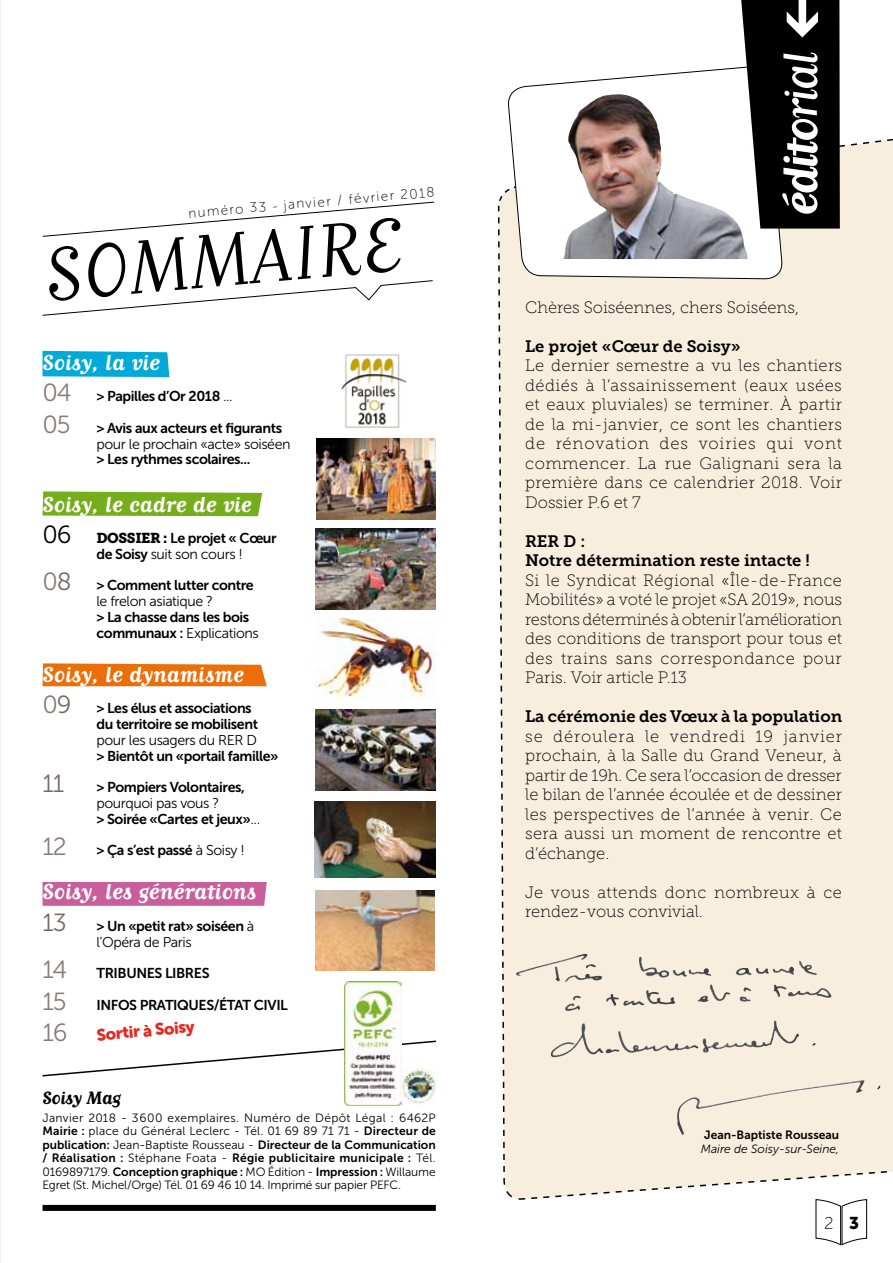
<style>
.page{position:relative;width:893px;height:1263px;background:#fff}
.page>*{position:absolute;margin:0;border:0;box-sizing:border-box;transform-origin:0 0}
.t1{font:88.65px "Matrix Script";color:#000}
.t2{font:700 56.55px "Matrix Script";color:#fff}
.t3{font:700 25.5px "Matrix Script";color:#fff}
.t4{font:24.75px "Museo Sans 300";color:#766a65}
.t5{font:24.75px "Museo Sans 300";color:#877d78}
.t6{font:700 21px "Matrix Script";letter-spacing:-.015em;color:#000}
.t7{font:16.95px "Museo Sans 100";color:#000}
.t8{font:16.5px/19.5px "Museo Slab 100";letter-spacing:.02em;color:#000;text-align:justify}
.t9{font:16.5px/19.5px "Museo Slab 700";color:#000}
.t10{font:16.5px "Museo Slab 100";color:#000}
.t11{font:16.5px "Museo Sans 900";color:#e42a23}
.t12{font:14.25px/15.8px "Museo Sans 700";letter-spacing:-.03em;color:#000}
.t13{font:14.25px "Museo Sans 300";letter-spacing:-.03em;color:#000}
.t14{font:13.5px "Museo Sans 100";color:#000}
.t15{font:12px/13.5px "Museo Sans 700";color:#000;text-align:justify}
.t16{font:12px/13.5px "Museo Sans 300";letter-spacing:.01em;color:#000}
.t17{font:12px "Museo Sans 300";letter-spacing:-.015em;color:#000}
.t18{font:italic 12px "Museo Sans 300";color:#000}
.s1{font-family:"Museo Sans 300";font-size:24.75px;color:#877d78}
.s2{font-family:"Museo Sans 300"}
.s3{font-family:"Museo Sans 300";font-size:24.75px}
.s4{font-family:"Museo Slab 900"}
.s5{font-family:"Museo Sans 700"}
.s6{font-family:"Museo Sans 300";font-size:24.75px;color:#766a65}
.s7{font-weight:400}
.s8{font-family:"Museo Sans 900"}
</style>
<div class="page">
<div style="left:43px;top:882px;width:224px;height:24px;background:#c85f9c"></div>
<svg style="left:43px;top:663px;width:224px;height:23px;background:#ec7617"></svg>
<svg style="left:43px;top:491px;width:219px;height:25px;background:#7eb129"></svg>
<svg style="left:43px;top:351px;width:126px;height:26px;background:#09acd8"></svg>
<div style="left:497px;top:190px;width:396px;height:1010px;background:#f7eedd"></div>
<svg style="left:507px;top:87px;width:276px;height:193px"></svg>
<img style="left:341px;top:354px;width:66px;height:74px">
<svg style="left:42px;top:201px;width:393px;height:36px"></svg>
<svg style="left:42px;top:1040px;width:394px;height:37px"></svg>
<div style="left:43px;top:1205px;width:393px;height:6px;background:#000"></div>
<img style="left:401px;top:1068px;width:35px;height:38px">
<svg style="left:42px;top:280px;width:391px;height:36px"></svg>
<svg style="left:521px;top:0;width:372px;height:229px"></svg>
<img style="left:563px;top:91px;width:187px;height:168px">
<img style="left:316px;top:439px;width:120px;height:80px">
<img style="left:315px;top:529px;width:120px;height:81px">
<img style="left:315px;top:618px;width:120px;height:81px">
<img style="left:315px;top:709px;width:120px;height:81px">
<img style="left:344px;top:982px;width:57px;height:124px">
<img style="left:315px;top:802px;width:121px;height:75px">
<img style="left:522px;top:954px;width:63px;height:17px">
<img style="left:315px;top:890px;width:120px;height:81px">
<svg style="left:530px;top:1168px;width:363px;height:78px"></svg>
<p class="t14" style="left:188px;top:206px;width:248px;rotate:-5deg">numéro 33 - janvier / février 2018</p>
<h1 class="t1" style="left:41px;top:233px;width:353px;rotate:-5deg">sommaire</h1>
<h3 class="t3" style="left:43px;top:350px;width:119px">Soisy, la vie</h3>
<p class="t12" style="left:43px;top:388px;width:192px"><span class="s1">04</span> &gt; Papilles d’Or 2018 <span class="s2">...</span></p>
<p class="t12" style="left:43px;top:420px;width:241px"><span class="s1">05</span> &gt; Avis aux acteurs et figurants</p>
<p class="t13" style="left:97px;top:436px;width:196px">pour le prochain «acte» soiséen</p>
<p class="t12" style="left:97px;top:451px;width:155px">&gt; Les rythmes scolaires...</p>
<h3 class="t3" style="left:43px;top:491px;width:211px">Soisy, le cadre de vie</h3>
<p class="t12" style="left:43px;top:530px;width:236px"><span class="s3">06</span> <span class="s4">DOSSIER :</span> Le projet « Cœur</p>
<p class="t13" style="left:97px;top:546px;width:148px"><span class="s5">de Soisy</span> suit son cours !</p>
<p class="t12" style="left:43px;top:577px;width:213px"><span class="s1">0</span><span class="s6">8</span> &gt; Comment lutter contre</p>
<p class="t13" style="left:97px;top:593px;width:118px">le frelon asiatique ?</p>
<p class="t12" style="left:97px;top:609px;width:154px">&gt; La chasse dans les bois</p>
<p class="t13" style="left:97px;top:625px;width:164px"><span class="s5">communaux :</span> Explications</p>
<h3 class="t3" style="left:43px;top:662px;width:203px">Soisy, le dynamisme</h3>
<p class="t12" style="left:97px;top:700px;width:163px;text-indent:-54px"><span class="s1">0</span><span class="s6">9</span> &gt; Les élus et associations du territoire se mobilisent</p>
<p class="t13" style="left:97px;top:732px;width:162px">pour les usagers du RER D</p>
<p class="t12" style="left:97px;top:748px;width:184px">&gt; Bientôt un «portail famille»</p>
<h3 class="t4" style="left:43px;top:770px;width:23px">11</h3>
<p class="t12" style="left:97px;top:779px;width:150px">&gt; Pompiers Volontaires,</p>
<p class="t13" style="left:97px;top:795px;width:124px">pourquoi pas vous ?</p>
<p class="t12" style="left:97px;top:811px;width:165px">&gt; Soirée «Cartes et jeux»<span class="s2">...</span></p>
<p class="t12" style="left:43px;top:842px;width:204px"><span class="s1">12</span> &gt; Ça s’est passé <span class="s2">à Soisy !</span></p>
<h3 class="t3" style="left:43px;top:879px;width:215px">Soisy, les générations</h3>
<p class="t12" style="left:43px;top:918px;width:213px"><span class="s6">13</span> &gt; Un «petit rat» soiséen <span class="s2">à</span></p>
<p class="t13" style="left:97px;top:934px;width:97px">l’Opéra de Paris</p>
<p class="t12" style="left:43px;top:965px;width:143px"><span class="s1">14</span> Tribunes Libres</p>
<p class="t12" style="left:43px;top:997px;width:78px"><span class="s1">15</span> Infos</p>
<p class="t12" style="left:140px;top:997px;width:10px">prat</p>
<p class="t12" style="left:173px;top:997px;width:63px">iques/état</p>
<p class="t12" style="left:254px;top:997px;width:32px">civil</p>
<h3 class="t5" style="left:43px;top:1019px;width:27px">16</h3>
<p class="t11" style="left:96px;top:1025px;width:101px;rotate:-5deg">Sortirà Soisy</p>
<p class="t6" style="left:43px;top:1087px;width:80px">Soisy Mag</p>
<p class="t16" style="left:43px;top:1111px;width:395px">Janvier 2018 - 3 600 exemplaires. Numéro de Dépôt Légal : 6462P<br><span class="s5">Mairie :</span> place du Général Leclerc - Tél. 01 69 89 71 71 - <span class="s5">Directeur de</span></p>
<p class="t15" style="left:43px;top:1138px;width:395px">publication : <span class="s2">Jean-Baptiste Rousseau -</span> Directeur de la Communication / Réalisation : <span class="s2">Stéphane Foata -</span> Régie publicitaire municipale : <span class="s2">Tél.<br>01 69 89 71 79.</span> Conception graphique : <span class="s2">MO Édition -</span> I mpression : <span class="s2">Willaume</span></p>
<p class="t17" style="left:43px;top:1179px;width:360px">Egret (St. Michel/Orge) Tél. 01 69 46 10 14. Imprimé sur papier PEFC.</p>
<h2 class="t2" style="left:772px;top:216px;width:166px;rotate:-90deg">édito<span class="s7">rial</span></h2>
<p class="t10" style="left:525px;top:298px;width:275px">Chères Soiséennes, chers Soiséens,</p>
<p class="t9" style="left:525px;top:336px;width:217px">Le projet «Cœur de Soisy»</p>
<p class="t8" style="left:525px;top:356px;width:318px">Le dernier semestre a vu les chantiers dédiés à l’assainissement (eaux usées et eaux pluviales) se terminer. À partir de la mi-janvier, ce sont les chantiers de rénovation des voiries qui vont commencer. La rue Galignani sera la première dans ce calendrier 2018. Voir Dossier P.6 et 7</p>
<p class="t9" style="left:525px;top:531px;width:286px">RER D :<br>Notre détermination reste intacte !</p>
<p class="t8" style="left:525px;top:570px;width:318px">Si le Syndicat Régional «Île-de-France Mobilités» a voté le projet «SA 2019», nous restons déterminés à obtenir l’amélioration des conditions de transport pour tous et des trains sans correspondance pour Paris. Voir article P.13</p>
<p class="t9" style="left:525px;top:707px;width:318px">La cérémonie des Vœux à la population</p>
<p class="t8" style="left:525px;top:727px;width:318px">se déroulera le vendredi 19 janvier prochain, à la Salle du Grand Veneur, à partir de 19h. Ce sera l’occasion de dresser le bilan de l’année écoulée et de dessiner les perspectives de l’année à venir. Ce sera aussi un moment de rencontre et d’échange.</p>
<p class="t8" style="left:525px;top:883px;width:318px">Je vous attends donc nombreux à ce rendez-vous convivial.</p>
<p class="t15" style="left:704px;top:1128px;width:136px">Jean-Baptiste Rousseau</p>
<p class="t18" style="left:701px;top:1142px;width:140px">Maire de Soisy-sur-Seine,</p>
<p class="t7" style="left:824px;top:1214px;width:36px">2 <span class="s8">3</span></p>
</div>
